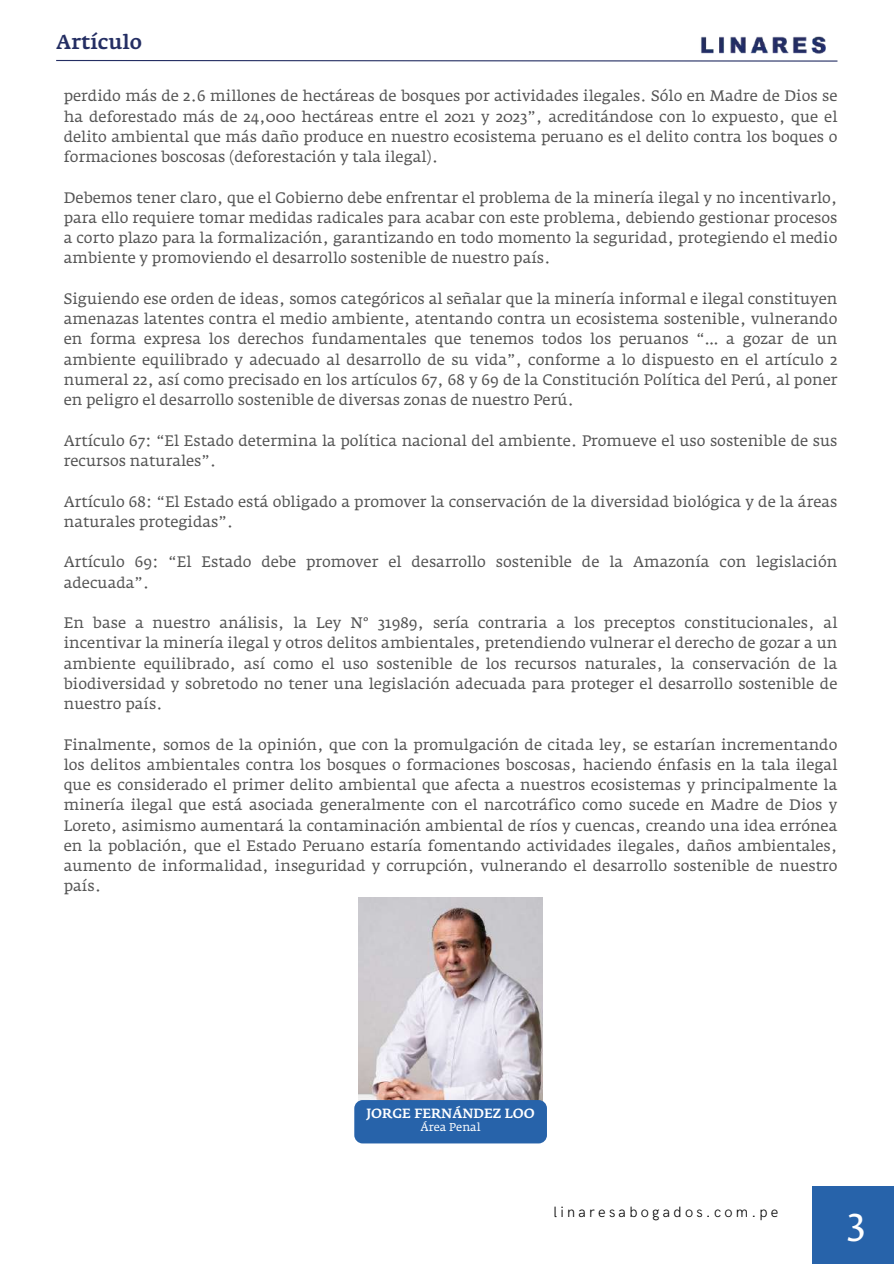
<style>
.page{position:relative;width:894px;height:1264px;background:#fff}
.page>*{position:absolute;margin:0;border:0;box-sizing:border-box;transform-origin:0 0}
.t1{font:38.25px "Fedra Serif A Pro";color:#fff}
.t2{font:500 19.95px "Fedra Serif A Pro";color:#242e63}
.t3{font:15px/20.2px "Fedra Serif A Pro";color:#545454;text-align:justify}
.t4{font:300 15px "HK Grotesk";letter-spacing:.215em;color:#000}
.t5{font:500 13.2px "Fedra Serif A Pro";color:#fff}
.t6{font:11.25px "Fedra Serif A Pro";color:#fff}
</style>
<div class="page">
<svg style="left:56px;top:59px;width:782px;height:3px"></svg>
<img style="left:692px;top:36px;width:138px;height:24px">
<div style="left:811px;top:1186px;width:82px;height:77px;background:#2763aa"></div>
<img style="left:359px;top:897px;width:183px;height:204px">
<div style="left:354px;top:1100px;width:193px;height:43px;background:#2763aa;border-radius:8px"></div>
<h2 class="t2" style="left:56px;top:33px;width:87px">Artículo</h2>
<p class="t3" style="left:64px;top:87px;width:775px">perdido más de 2.6 millones de hectáreas de bosques por actividades ilegales. Sólo en Madre de Dios se ha deforestado más de 24,000 hectáreas entre el 2021 y 2023”, acreditándose con lo expuesto, que el delito ambiental que más daño produce en nuestro ecosistema peruano es el delito contra los boques o formaciones boscosas (deforestación y tala ilegal).</p>
<p class="t3" style="left:64px;top:188px;width:775px">Debemos tener claro, que el Gobierno debe enfrentar el problema de la minería ilegal y no incentivarlo, para ello requiere tomar medidas radicales para acabar con este problema, debiendo gestionar procesos a corto plazo para la formalización, garantizando en todo momento la seguridad, protegiendo el medio ambiente y promoviendo el desarrollo sostenible de nuestro país.</p>
<p class="t3" style="left:64px;top:289px;width:775px">Siguiendo ese orden de ideas, somos categóricos al señalar que la minería informal e ilegal constituyen amenazas latentes contra el medio ambiente, atentando contra un ecosistema sostenible, vulnerando en forma expresa los derechos fundamentales que tenemos todos los peruanos “… a gozar de un ambiente equilibrado y adecuado al desarrollo de su vida”, conforme a lo dispuesto en el artículo 2 numeral 22, así como precisado en los artículos 67, 68 y 69 de la Constitución Política del Perú, al poner en peligro el desarrollo sostenible de diversas zonas de nuestro Perú.</p>
<p class="t3" style="left:64px;top:431px;width:775px">Artículo 67: “El Estado determina la política nacional del ambiente. Promueve el uso sostenible de sus recursos naturales”.</p>
<p class="t3" style="left:64px;top:492px;width:774px">Artículo 68: “El Estado está obligado a promover la conservación de la diversidad biológica y de la áreas naturales protegidas”.</p>
<p class="t3" style="left:64px;top:553px;width:775px">Artículo 69: “El Estado debe promover el desarrollo sostenible de la Amazonía con legislación adecuada”.</p>
<p class="t3" style="left:64px;top:613px;width:775px">En base a nuestro análisis, la Ley N° 31989, sería contraria a los preceptos constitucionales, al incentivar la minería ilegal y otros delitos ambientales, pretendiendo vulnerar el derecho de gozar a un ambiente equilibrado, así como el uso sostenible de los recursos naturales, la conservación de la biodiversidad y sobretodo no tener una legislación adecuada para proteger el desarrollo sostenible de nuestro país.</p>
<p class="t3" style="left:64px;top:735px;width:775px">Finalmente, somos de la opinión, que con la promulgación de citada ley, se estarían incrementando los delitos ambientales contra los bosques o formaciones boscosas, haciendo énfasis en la tala ilegal que es considerado el primer delito ambiental que afecta a nuestros ecosistemas y principalmente la minería ilegal que está asociada generalmente con el narcotráfico como sucede en Madre de Dios y Loreto, asimismo aumentará la contaminación ambiental de ríos y cuencas, creando una idea errónea en la población, que el Estado Peruano estaría fomentando actividades ilegales, daños ambientales, aumento de informalidad, inseguridad y corrupción, vulnerando el desarrollo sostenible de nuestro país.</p>
<p class="t5" style="left:366px;top:1107px;width:170px">JORGE FERNÁNDEZ LOO</p>
<p class="t6" style="left:420px;top:1122px;width:61px">Área Penal</p>
<p class="t4" style="left:553px;top:1203px;width:226px">linaresabogados.com.pe</p>
<h1 class="t1" style="left:846px;top:1204px;width:20px">3</h1>
</div>
